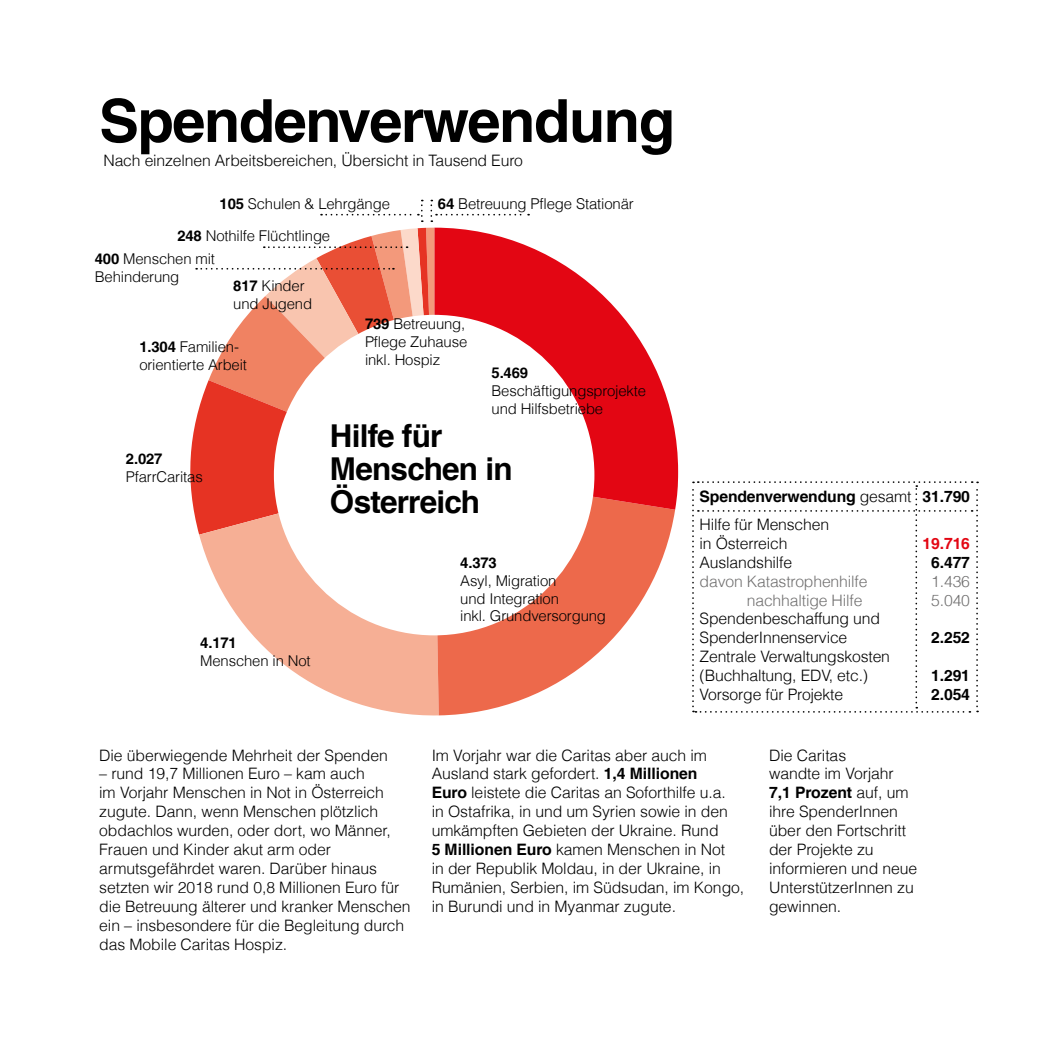
<style>
.page{position:relative;width:1042px;height:1042px;background:#fff}
.page>*{position:absolute;margin:0;border:0;box-sizing:border-box;transform-origin:0 0}
.t1{font:700 59.5px "Helvetica LT Com";letter-spacing:-.025em;color:#000}
.t2{font:700 31.5px/33.2px "Helvetica LT Com";letter-spacing:-.025em;color:#000}
.t3{font:300 15.75px/18.9px "Helvetica LT Com";letter-spacing:-.005em;color:#000}
.t4{font:300 15.75px/18.9px "Helvetica LT Com";letter-spacing:-.01em;color:#706f6f}
.t5{font:700 15.75px/18.9px "Helvetica LT Com";letter-spacing:-.01em;color:#000}
.t6{font:700 15.75px "Helvetica LT Com";color:#e30613}
.t7{font:300 15.05px "Helvetica LT Com";letter-spacing:-.01em;color:#000}
.t8{font:300 14.88px/17.8px "Helvetica LT Com";letter-spacing:-.01em;color:#000}
.t9{font:700 14.88px "Helvetica LT Com";letter-spacing:-.01em;color:#000}
.s1{font-weight:700}
</style>
<div class="page">
<svg style="left:199px;top:535px;width:240px;height:181px;fill:#f6af95"></svg>
<svg style="left:434px;top:510px;width:241px;height:205px;fill:#ed694b"></svg>
<svg style="left:434px;top:228px;width:244px;height:282px;fill:#e30613"></svg>
<div style="left:274px;top:315px;width:320px;height:320px;background:#fff;border-radius:50%"></div>
<svg style="left:430px;top:200px;width:99px;height:22px"></svg>
<svg style="left:321px;top:200px;width:102px;height:22px"></svg>
<svg style="left:692px;top:481px;width:286px;height:232px"></svg>
<svg style="left:190px;top:228px;width:244px;height:307px"></svg>
<h1 class="t1" style="left:99px;top:85px;width:577px">Spendenverwendung</h1>
<p class="t3" style="left:103px;top:151px;width:421px">Nach einzelnen Arbeitsbereichen, Übersicht in Tausend Euro</p>
<p class="t8" style="left:220px;top:195px;width:172px"><span class="s1">105</span> Schulen &amp; Lehrgänge</p>
<p class="t7" style="left:438px;top:194px;width:198px"><span class="s1">64</span> Betreuung Pflege Stationär</p>
<p class="t8" style="left:177px;top:227px;width:154px"><span class="s1">248</span> Nothilfe Flüchtlinge</p>
<p class="t8" style="left:95px;top:250px;width:122px"><span class="s1">400</span> Menschen mit<br>Behinderung</p>
<p class="t8" style="left:233px;top:276px;width:80px"><span class="s1">817</span> Kinder und Jugend</p>
<p class="t8" style="left:139px;top:338px;width:109px"><span class="s1">1.304</span> Familien&shy;orientierte Arbeit</p>
<p class="t9" style="left:126px;top:450px;width:38px">2.027</p>
<p class="t8" style="left:126px;top:468px;width:78px">PfarrCaritas</p>
<p class="t9" style="left:200px;top:633px;width:38px">4.171</p>
<p class="t8" style="left:200px;top:651px;width:112px">Menschen in Not</p>
<p class="t8" style="left:365px;top:315px;width:104px"><span class="s1">739</span> Betreuung,<br>Pflege Zuhause inkl. Hospiz</p>
<p class="t9" style="left:491px;top:363px;width:38px">5.469</p>
<p class="t8" style="left:491px;top:381px;width:156px">Beschäftigungsprojekte und Hilfsbetriebe</p>
<h2 class="t2" style="left:330px;top:419px;width:184px">Hilfe für<br>Menschen in<br>Österreich</h2>
<p class="t9" style="left:460px;top:553px;width:38px">4.373</p>
<p class="t8" style="left:460px;top:571px;width:147px">Asyl, Migration<br>und Integration<br>inkl. Grundversorgung</p>
<p class="t3" style="left:699px;top:482px;width:213px;line-height:28.3px"><span class="s1">Spendenverwendung</span> gesamt<br>Hilfe für Menschen</p>
<p class="t3" style="left:699px;top:533px;width:94px">in Österreich<br>Auslandshilfe</p>
<p class="t4" style="left:747px;top:571px;width:122px;text-indent:-47px">davon Katastrophenhilfe nachhaltige Hilfe</p>
<p class="t3" style="left:699px;top:609px;width:192px">Spendenbeschaffung und<br>SpenderInnenservice<br>Zentrale Verwaltungskosten (Buchhaltung, EDV, etc.)<br>Vorsorge für Projekte</p>
<p class="t5" style="left:922px;top:486px;width:49px">31.790</p>
<p class="t6" style="left:922px;top:534px;width:49px">19.716</p>
<p class="t5" style="left:931px;top:553px;width:40px">6.477</p>
<p class="t4" style="left:931px;top:571px;width:40px">1.436<br>5.040</p>
<p class="t5" style="left:931px;top:628px;width:40px">2.252</p>
<p class="t5" style="left:931px;top:666px;width:40px">1.291<br>2.054</p>
<p class="t3" style="left:99px;top:745px;width:290px">Die überwiegende Mehrheit der Spenden</p>
<p class="t3" style="left:99px;top:764px;width:313px">– rund 19,7 Millionen Euro – kam auch<br>im Vorjahr Menschen in Not in Österreich zugute. Dann, wenn Menschen plötzlich obdachlos wurden, oder dort, wo Männer, Frauen und Kinder akut arm oder armutsgefährdet waren. Darüber hinaus setzten wir 2018 rund 0,8 Millionen Euro für die Betreuung älterer und kranker Menschen ein – insbesondere für die Begleitung durch das Mobile Caritas Hospiz.</p>
<p class="t3" style="left:432px;top:745px;width:314px">Im Vorjahr war die Caritas aber auch im Ausland stark gefordert. <span class="s1">1,4 Millionen<br>Euro</span> leistete die Caritas an Soforthilfe u.a.<br>in Ostafrika, in und um Syrien sowie in den umkämpften Gebieten der Ukraine. Rund<br><span class="s1">5 Millionen Euro</span> kamen Menschen in Not<br>in der Republik Moldau, in der Ukraine, in Rumänien, Serbien, im Südsudan, im Kongo, in Burundi und in Myanmar zugute.</p>
<p class="t3" style="left:769px;top:745px;width:150px">Die Caritas<br>wandte im Vorjahr<br><span class="s1">7,1 Prozent</span> auf, um ihre SpenderInnen über den Fortschritt der Projekte zu informieren und neue<br>UnterstützerInnen zu gewinnen.</p>
</div>
